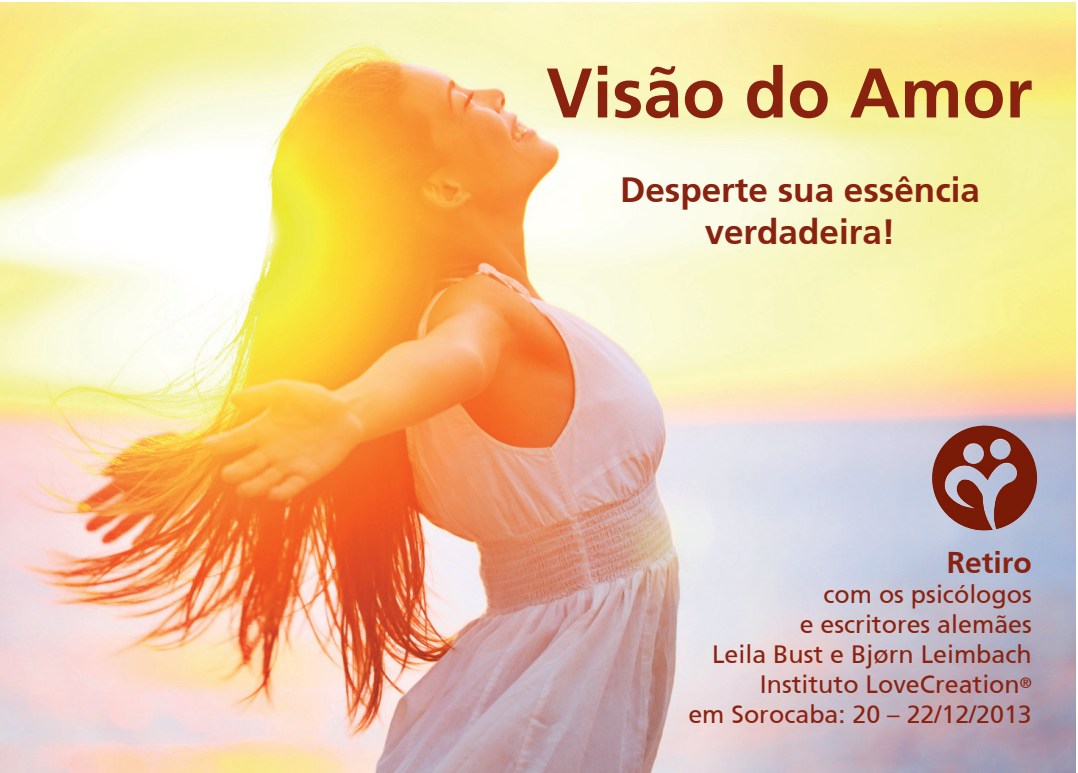
<style>
.page{position:relative;width:1078px;height:773px;background:#fff}
.page>*{position:absolute;margin:0;border:0;box-sizing:border-box;transform-origin:0 0}
.t1{font:70px "Frutiger B";color:#8a2210}
.t2{font:35px/42px "Frutiger B";color:#8a2210;text-align:center}
.t3{font:30px "Frutiger B";color:#8a2210}
.t4{font:25px/30px "Frutiger R";color:#8a2210;text-align:right}
</style>
<div class="page">
<img style="left:0;top:2px;width:1075px;height:770px">
<img style="left:931px;top:425px;width:50px;height:100px">
<h1 class="t1" style="left:546px;top:52px;width:488px">Visão do Amor</h1>
<h2 class="t2" style="left:620px;top:168px;width:361px">Desperte sua essência verdadeira!</h2>
<p class="t3" style="left:946px;top:545px;width:87px">Retiro</p>
<p class="t4" style="left:688px;top:579px;width:345px">com os psicólogos<br>e escritores alemães<br>Leila Bust e Bjørn Leimbach<br>Instituto LoveCreation<sup>®<br></sup>em Sorocaba: 20 – 22/12/2013</p>
</div>
